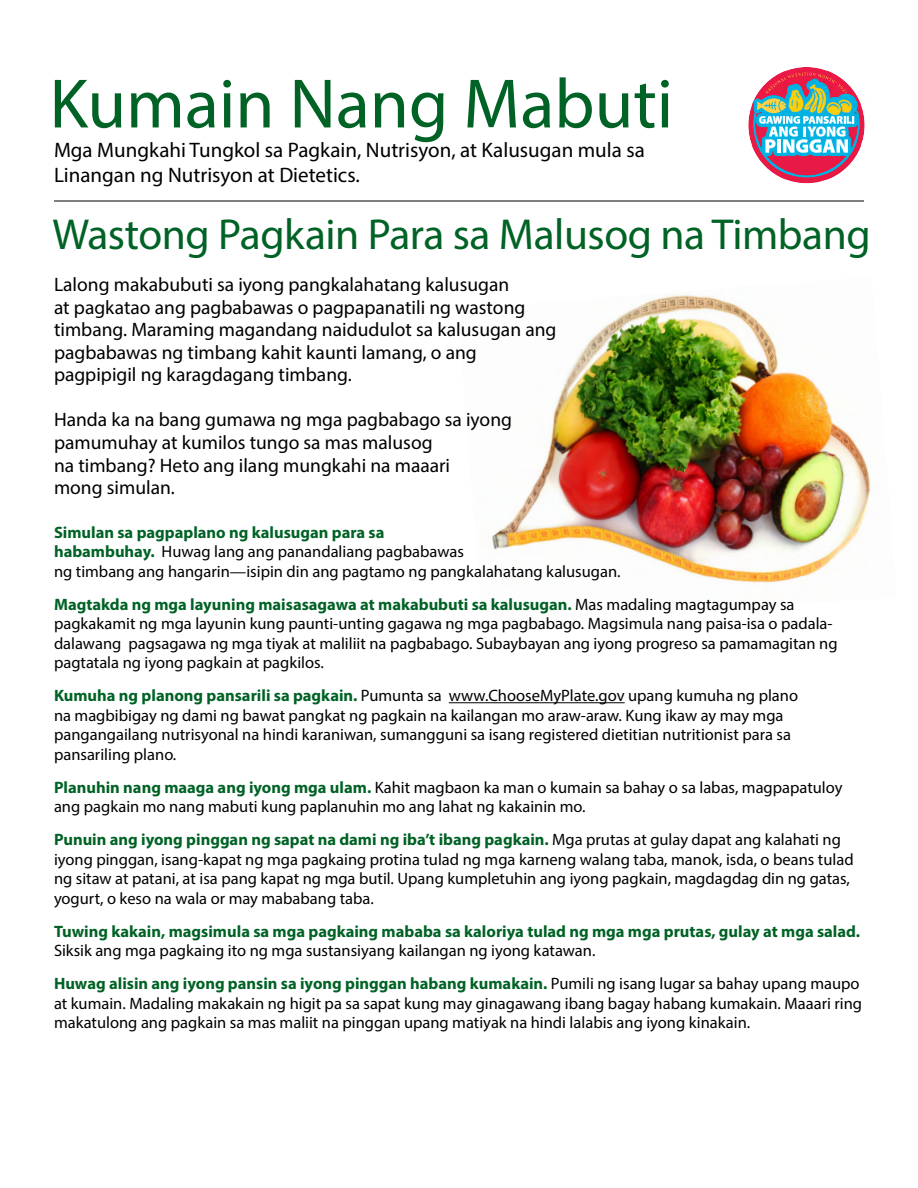
<style>
.page{position:relative;width:918px;height:1188px;background:#fff}
.page>*{position:absolute;margin:0;border:0;box-sizing:border-box;transform-origin:0 0}
.t1{font:70.5px "Myriad Pro";color:#006225}
.t2{font:43.5px "Myriad Pro";letter-spacing:-.01em;color:#006225}
.t3{font:21px/25.2px "Myriad Pro";color:#000}
.t4{font:19.5px/22.5px "Myriad Pro";color:#000}
.t5{font:16.5px/19.5px "Myriad Pro";color:#000}
.t6{font:700 16.5px "Myriad Pro";color:#006225}
.s1{font-weight:700;color:#006225}
</style>
<div class="page">
<img style="left:492px;top:295px;width:379px;height:288px">
<hr style="left:449px;top:702px;width:176px;height:1px;background:#000">
<img style="left:748px;top:67px;width:117px;height:117px">
<img style="left:752px;top:71px;width:109px;height:108px">
<svg style="left:753px;top:72px;width:107px;height:106px"></svg>
<hr style="left:54px;top:201px;width:810px;height:1px;background:#000">
<h1 class="t1" style="left:50px;top:60px;width:625px">Kumain Nang Mabuti</h1>
<p class="t3" style="left:54px;top:137px;width:592px">Mga Mungkahi Tungkol sa Pagkain, Nutrisyon, at Kalusugan mula sa<br>Linangan ng Nutrisyon at Dietetics.</p>
<h2 class="t2" style="left:52px;top:208px;width:820px">Wastong Pagkain Para sa Malusog na Timbang</h2>
<p class="t4" style="left:54px;top:273px;width:504px">Lalong makabubuti sa iyong pangkalahatang kalusugan<br>at pagkatao ang pagbabawas o pagpapanatili ng wastong timbang. Maraming magandang naidudulot sa kalusugan ang pagbabawas ng timbang kahit kaunti lamang, o ang pagpipigil ng karagdagang timbang.</p>
<p class="t4" style="left:54px;top:408px;width:460px">Handa ka na bang gumawa ng mga pagbabago sa iyong pamumuhay at kumilos tungo sa mas malusog<br>na timbang? Heto ang ilang mungkahi na maaari<br>mong simulan.</p>
<p class="t5" style="left:54px;top:522px;width:568px"><span class="s1">Simulan sa pagpaplano ng kalusugan para sa<br>habambuhay.</span> Huwag lang ang panandaliang pagbabawas<br>ng timbang ang hangarin—isipin din ang pagtamo ng pangkalahatang kalusugan.</p>
<p class="t5" style="left:54px;top:594px;width:785px"><span class="s1">Magtakda ng mga layuning maisasagawa at makabubuti sa kalusugan.</span> Mas madaling magtagumpay sa pagkakamit ng mga layunin kung paunti-unting gagawa ng mga pagbabago. Magsimula nang paisa-isa o padala&shy;dalawang pagsagawa ng mga tiyak at maliliit na pagbabago. Subaybayan ang iyong progreso sa pamamagitan ng pagtatala ng iyong pagkain at pagkilos.</p>
<p class="t5" style="left:54px;top:686px;width:746px"><span class="s1">Kumuha ng planong pansarili sa pagkain.</span> Pumunta sa www.ChooseMyPlate.gov upang kumuha ng plano na magbibigay ng dami ng bawat pangkat ng pagkain na kailangan mo araw-araw. Kung ikaw ay may mga pangangailang nutrisyonal na hindi karaniwan, sumangguni sa isang registered dietitian nutritionist para sa pansariling plano.</p>
<p class="t5" style="left:54px;top:777px;width:790px"><span class="s1">Planuhin nang maaga ang iyong mga ulam.</span> Kahit magbaon ka man o kumain sa bahay o sa labas, magpapatuloy ang pagkain mo nang mabuti kung paplanuhin mo ang lahat ng kakainin mo.</p>
<p class="t5" style="left:54px;top:830px;width:801px"><span class="s1">Punuin ang iyong pinggan ng sapat na dami ng iba’t ibang pagkain.</span> Mga prutas at gulay dapat ang kalahati ng iyong pinggan, isang-kapat ng mga pagkaing protina tulad ng mga karneng walang taba, manok, isda, o beans tulad ng sitaw at patani, at isa pang kapat ng mga butil. Upang kumpletuhin ang iyong pagkain, magdagdag din ng gatas, yogurt, o keso na wala or may mababang taba.</p>
<p class="t6" style="left:54px;top:920px;width:808px">Tuwing kakain, magsimula sa mga pagkaing mababa sa kaloriya tulad ng mga mga prutas, gulay at mga salad.</p>
<p class="t5" style="left:54px;top:934px;width:807px;line-height:33px">Siksik ang mga pagkaing ito ng mga sustansiyang kailangan ng iyong katawan.<br><span class="s1">Huwag alisin ang iyong pansin sa iyong pinggan habang kumakain.</span> Pumili ng isang lugar sa bahay upang maupo</p>
<p class="t5" style="left:54px;top:993px;width:810px">at kumain. Madaling makakain ng higit pa sa sapat kung may ginagawang ibang bagay habang kumakain. Maaari ring makatulong ang pagkain sa mas maliit na pinggan upang matiyak na hindi lalabis ang iyong kinakain.</p>
</div>
